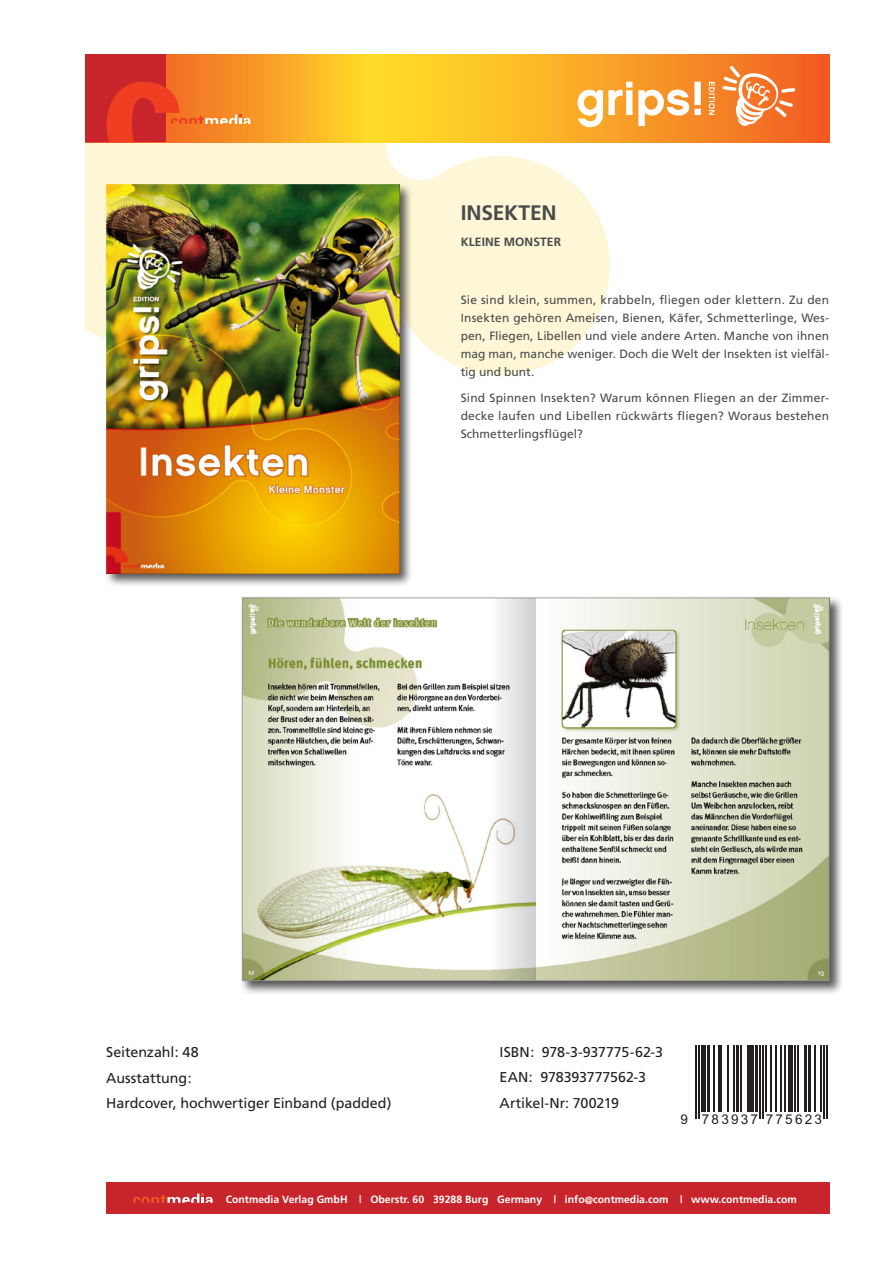
<style>
.page{position:relative;width:893px;height:1263px;background:#fff}
.page>*{position:absolute;margin:0;border:0;box-sizing:border-box;transform-origin:0 0}
.Fließ{font:700 21px "Frutiger";letter-spacing:-.01em;color:#494a4b}
.Fließ-2{font:14.25px/25.7px "Frutiger";letter-spacing:-.005em;color:#231f20}
.t1{font:13.5px "Arial";letter-spacing:.165em;color:#231f20}
.Fließ-3{font:12px/18px "Frutiger";letter-spacing:.005em;color:#494a4b;text-align:justify}
.Fließ-4{font:700 12px "Frutiger";letter-spacing:.01em;color:#494a4b}
.t2{font:700 10.5px "Frutiger";color:#fff}
</style>
<div class="page">
<div style="left:106px;top:1182px;width:723px;height:32px;background:#c8242b"></div>
<svg style="left:133px;top:1193px;width:80px;height:10px"></svg>
<svg style="left:85px;top:142px;width:539px;height:233px;fill:#fef7d7"></svg>
<svg style="left:85px;top:54px;width:744px;height:88px;background:#faad26"></svg>
<div style="left:85px;top:55px;width:80px;height:87px;background:#c8242b"></div>
<svg style="left:106px;top:82px;width:144px;height:60px"></svg>
<svg style="left:578px;top:66px;width:217px;height:61px"></svg>
<div style="left:104px;top:182px;width:309px;height:406px;background:#231f20;opacity:.75"></div>
<div style="left:106px;top:184px;width:294px;height:390px;background:#231f20;opacity:.75"></div>
<hr style="left:696px;top:1045px;width:1px;height:74px;background:#231f20">
<hr style="left:698px;top:1045px;width:2px;height:74px;background:#231f20">
<hr style="left:701px;top:1045px;width:4px;height:67px;background:#231f20">
<hr style="left:707px;top:1045px;width:3px;height:67px;background:#231f20">
<hr style="left:714px;top:1045px;width:1px;height:67px;background:#231f20">
<hr style="left:718px;top:1045px;width:1px;height:67px;background:#231f20">
<hr style="left:721px;top:1045px;width:1px;height:67px;background:#231f20">
<hr style="left:728px;top:1045px;width:1px;height:67px;background:#231f20">
<hr style="left:733px;top:1045px;width:2px;height:67px;background:#231f20">
<hr style="left:736px;top:1045px;width:3px;height:67px;background:#231f20">
<hr style="left:740px;top:1045px;width:1px;height:67px;background:#231f20">
<hr style="left:747px;top:1045px;width:1px;height:67px;background:#231f20">
<hr style="left:750px;top:1045px;width:4px;height:67px;background:#231f20">
<hr style="left:755px;top:1045px;width:3px;height:67px;background:#231f20">
<hr style="left:760px;top:1045px;width:1px;height:74px;background:#231f20">
<hr style="left:762px;top:1045px;width:2px;height:74px;background:#231f20">
<hr style="left:765px;top:1045px;width:1px;height:67px;background:#231f20">
<hr style="left:771px;top:1045px;width:1px;height:67px;background:#231f20">
<hr style="left:775px;top:1045px;width:1px;height:67px;background:#231f20">
<hr style="left:780px;top:1045px;width:2px;height:67px;background:#231f20">
<hr style="left:785px;top:1045px;width:1px;height:67px;background:#231f20">
<hr style="left:789px;top:1045px;width:4px;height:67px;background:#231f20">
<hr style="left:794px;top:1045px;width:2px;height:67px;background:#231f20">
<hr style="left:797px;top:1045px;width:1px;height:67px;background:#231f20">
<hr style="left:804px;top:1045px;width:3px;height:67px;background:#231f20">
<hr style="left:808px;top:1045px;width:3px;height:67px;background:#231f20">
<hr style="left:814px;top:1045px;width:1px;height:67px;background:#231f20">
<hr style="left:821px;top:1045px;width:1px;height:67px;background:#231f20">
<hr style="left:823px;top:1045px;width:2px;height:74px;background:#231f20">
<hr style="left:826px;top:1045px;width:2px;height:74px;background:#231f20">
<div style="left:240px;top:595px;width:604px;height:400px;background:#231f20;opacity:.75"></div>
<div style="left:242px;top:597px;width:588px;height:384px;background:#231f20;opacity:.75"></div>
<svg style="left:490px;top:598px;width:45px;height:382px"></svg>
<p class="Fließ" style="left:461px;top:200px;width:97px">Insekten</p>
<p class="Fließ-4" style="left:461px;top:235px;width:102px">Kleine Monster</p>
<p class="Fließ-3" style="left:461px;top:291px;width:370px">Sie sind klein, summen, krabbeln, fliegen oder klettern. Zu den Insekten gehören Ameisen, Bienen, Käfer, Schmetterlinge, Wes&shy;pen, Fliegen, Libellen und viele andere Arten. Manche von ihnen mag man, manche weniger. Doch die Welt der Insekten ist vielfäl&shy;tig und bunt.</p>
<p class="Fließ-3" style="left:461px;top:389px;width:370px">Sind Spinnen Insekten? Warum können Fliegen an der Zimmer&shy;decke laufen und Libellen rückwärts fliegen? Woraus bestehen Schmetterlingsflügel?</p>
<p class="Fließ-2" style="left:106px;top:1039px;width:287px">Seitenzahl: 48<br>Ausstattung:<br>Hardcover, hochwertiger Einband (padded)</p>
<p class="Fließ-2" style="left:500px;top:1039px;width:165px">ISBN: 978-3-937775-62-3</p>
<p class="Fließ-2" style="left:500px;top:1064px;width:148px">EAN: 978393777562-3</p>
<p class="Fließ-2" style="left:500px;top:1090px;width:121px">Artikel-Nr: 700219</p>
<p class="t1" style="left:680px;top:1111px;width:143px">9 783937 775623</p>
<p class="t2" style="left:226px;top:1193px;width:573px">Contmedia Verlag GmbH | Oberstr. 60 39288 Burg Germany | info@contmedia.com | www.contmedia.com</p>
</div>
